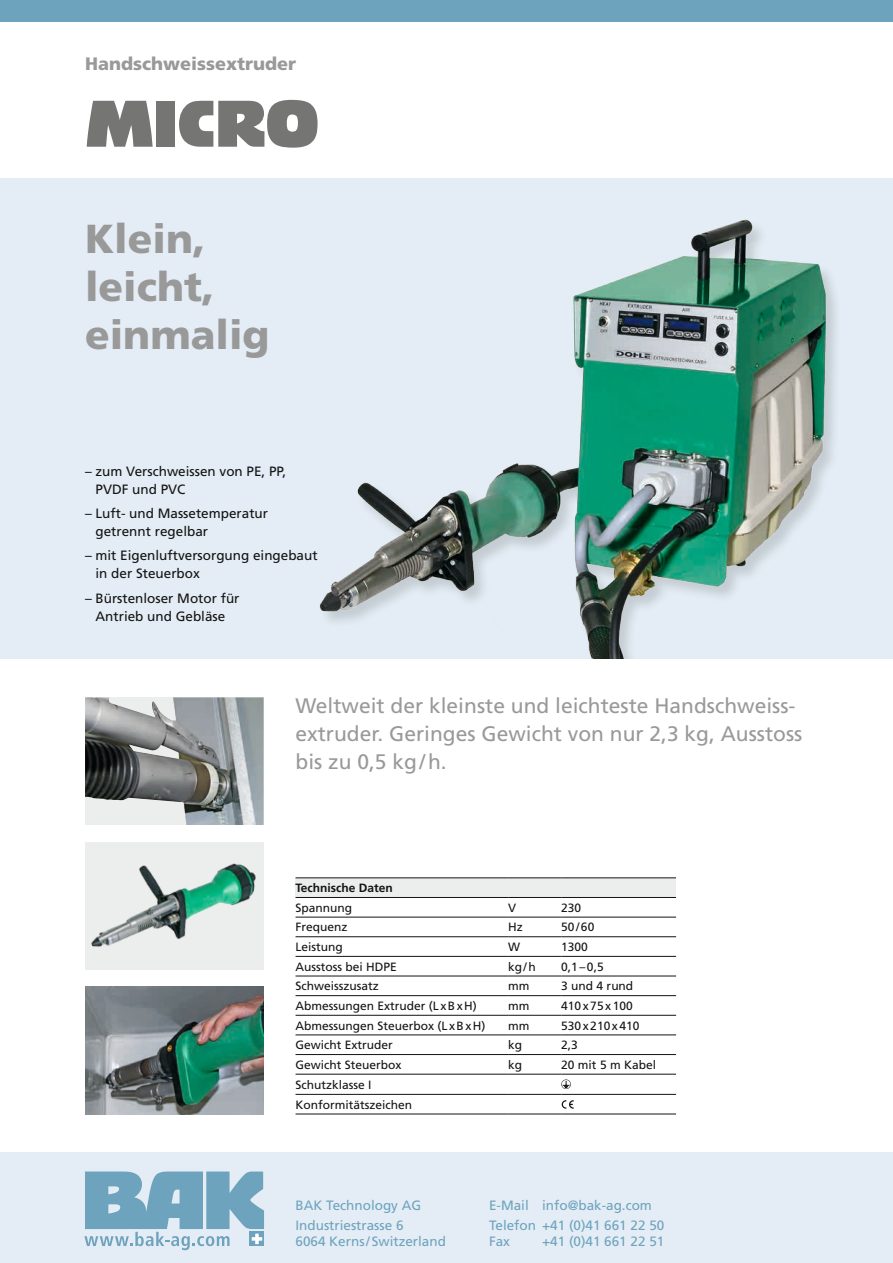
<style>
.page{position:relative;width:893px;height:1263px;background:#fff}
.page>*{position:absolute;margin:0;border:0;box-sizing:border-box;transform-origin:0 0}
.t1{font:64.5px "Bigband LT";letter-spacing:-.005em;color:#757574}
.t2{font:900 40.5px/48px "Frutiger LT";color:#999}
.t3{font:21px/28px "Frutiger LT";color:#999}
.t4{font:900 18px "Frutiger LT";color:#999}
.t5{font:13.5px/18px "Frutiger LT";color:#131413}
.t6{font:13.5px/20px "Frutiger LT";color:#6ea3be}
.t7{font:12px/20px "Frutiger LT";color:#131413}
.t8{font:700 12px "Frutiger LT";color:#131413}
</style>
<div class="page">
<div style="left:0;top:1152px;width:893px;height:111px;background:#e4edf5"></div>
<div style="left:0;top:179px;width:893px;height:480px;background:#e4edf5"></div>
<div style="left:0;top:0;width:893px;height:21px;background:#6ea3be"></div>
<svg style="left:84px;top:1171px;width:180px;height:79px"></svg>
<div style="left:296px;top:878px;width:380px;height:19px;background:#eceded"></div>
<hr style="left:296px;top:917px;width:212px;height:1px;background:#131413">
<hr style="left:508px;top:917px;width:53px;height:1px;background:#131413">
<hr style="left:561px;top:917px;width:115px;height:1px;background:#131413">
<hr style="left:296px;top:936px;width:212px;height:1px;background:#131413">
<hr style="left:508px;top:936px;width:53px;height:1px;background:#131413">
<hr style="left:561px;top:936px;width:115px;height:1px;background:#131413">
<hr style="left:296px;top:956px;width:212px;height:1px;background:#131413">
<hr style="left:508px;top:956px;width:53px;height:1px;background:#131413">
<hr style="left:561px;top:956px;width:115px;height:1px;background:#131413">
<hr style="left:296px;top:976px;width:212px;height:1px;background:#131413">
<hr style="left:508px;top:976px;width:53px;height:1px;background:#131413">
<hr style="left:561px;top:976px;width:115px;height:1px;background:#131413">
<hr style="left:296px;top:995px;width:212px;height:1px;background:#131413">
<hr style="left:508px;top:995px;width:53px;height:1px;background:#131413">
<hr style="left:561px;top:995px;width:115px;height:1px;background:#131413">
<hr style="left:296px;top:1015px;width:212px;height:1px;background:#131413">
<hr style="left:508px;top:1015px;width:53px;height:1px;background:#131413">
<hr style="left:561px;top:1015px;width:115px;height:1px;background:#131413">
<hr style="left:296px;top:1035px;width:212px;height:1px;background:#131413">
<hr style="left:508px;top:1035px;width:53px;height:1px;background:#131413">
<hr style="left:561px;top:1035px;width:115px;height:1px;background:#131413">
<hr style="left:296px;top:1054px;width:212px;height:1px;background:#131413">
<hr style="left:508px;top:1054px;width:53px;height:1px;background:#131413">
<hr style="left:561px;top:1054px;width:115px;height:1px;background:#131413">
<hr style="left:296px;top:1074px;width:212px;height:1px;background:#131413">
<hr style="left:508px;top:1074px;width:53px;height:1px;background:#131413">
<hr style="left:296px;top:1094px;width:212px;height:1px;background:#131413">
<hr style="left:508px;top:1094px;width:53px;height:1px;background:#131413">
<hr style="left:561px;top:1094px;width:115px;height:1px;background:#131413">
<hr style="left:296px;top:1114px;width:212px;height:1px;background:#131413">
<hr style="left:508px;top:1114px;width:53px;height:1px;background:#131413">
<hr style="left:561px;top:1074px;width:115px;height:1px;background:#131413">
<hr style="left:561px;top:1114px;width:115px;height:1px;background:#131413">
<hr style="left:296px;top:877px;width:212px;height:1px;background:#131413">
<hr style="left:508px;top:877px;width:53px;height:1px;background:#131413">
<hr style="left:561px;top:877px;width:115px;height:1px;background:#131413">
<hr style="left:296px;top:897px;width:212px;height:1px;background:#131413">
<hr style="left:508px;top:897px;width:53px;height:1px;background:#131413">
<hr style="left:561px;top:897px;width:115px;height:1px;background:#131413">
<svg style="left:561px;top:1079px;width:10px;height:10px"></svg>
<svg style="left:562px;top:1100px;width:12px;height:9px"></svg>
<img style="left:85px;top:697px;width:179px;height:128px">
<img style="left:85px;top:842px;width:179px;height:127px">
<img style="left:85px;top:986px;width:179px;height:128px">
<img style="left:319px;top:219px;width:517px;height:440px">
<h3 class="t4" style="left:85px;top:52px;width:213px">Handschweissextruder</h3>
<h1 class="t1" style="left:85px;top:88px;width:236px">MICRO</h1>
<h2 class="t2" style="left:85px;top:215px;width:186px">Klein, leicht, einmalig</h2>
<p class="t5" style="left:96px;top:462px;width:192px;text-indent:-11px">– zum Verschweissen von PE, PP,<br>PVDF und PVC</p>
<p class="t5" style="left:96px;top:504px;width:174px;text-indent:-11px">– Luft- und Massetemperatur getrennt regelbar</p>
<p class="t5" style="left:96px;top:547px;width:224px;text-indent:-11px">– mit Eigenluftversorgung eingebaut in der Steuerbox</p>
<p class="t5" style="left:85px;top:589px;width:156px;text-align:center">– Bürstenloser Motor für<br>Antrieb und Gebläse</p>
<h3 class="t3" style="left:296px;top:692px;width:508px">Weltweit der kleinste und leichteste Handschweiss&shy;extruder. Geringes Gewicht von nur 2,3 kg, Ausstoss bis zu 0,5 kg/h.</h3>
<p class="t8" style="left:296px;top:881px;width:99px">Technische Daten</p>
<p class="t7" style="left:296px;top:898px;width:58px">Spannung</p>
<p class="t7" style="left:508px;top:898px;width:10px">V</p>
<p class="t7" style="left:561px;top:898px;width:22px">230</p>
<p class="t7" style="left:296px;top:917px;width:54px">Frequenz</p>
<p class="t7" style="left:508px;top:917px;width:16px">Hz</p>
<p class="t7" style="left:561px;top:917px;width:35px">50/60</p>
<p class="t7" style="left:296px;top:937px;width:49px">Leistung</p>
<p class="t7" style="left:508px;top:937px;width:13px">W</p>
<p class="t7" style="left:561px;top:937px;width:28px">1300</p>
<p class="t7" style="left:296px;top:956px;width:103px">Ausstoss bei HDPE</p>
<p class="t7" style="left:508px;top:956px;width:29px">kg/h</p>
<p class="t7" style="left:561px;top:956px;width:44px">0,1–0,5</p>
<p class="t7" style="left:296px;top:976px;width:85px">Schweisszusatz</p>
<p class="t7" style="left:508px;top:976px;width:23px">mm</p>
<p class="t7" style="left:561px;top:976px;width:74px">3 und 4 rund</p>
<p class="t7" style="left:296px;top:996px;width:183px">Abmessungen Extruder (LxBxH)</p>
<p class="t7" style="left:508px;top:996px;width:23px">mm</p>
<p class="t7" style="left:561px;top:996px;width:73px">410x75x100</p>
<p class="t7" style="left:296px;top:1015px;width:192px">Abmessungen Steuerbox (LxBxH)</p>
<p class="t7" style="left:508px;top:1015px;width:23px">mm</p>
<p class="t7" style="left:561px;top:1015px;width:80px">530x210x410</p>
<p class="t7" style="left:296px;top:1035px;width:99px">Gewicht Extruder</p>
<p class="t7" style="left:508px;top:1035px;width:16px">kg</p>
<p class="t7" style="left:561px;top:1035px;width:18px">2,3</p>
<p class="t7" style="left:296px;top:1055px;width:108px">Gewicht Steuerbox</p>
<p class="t7" style="left:508px;top:1055px;width:16px">kg</p>
<p class="t7" style="left:561px;top:1055px;width:96px">20 mit 5 m Kabel</p>
<p class="t7" style="left:296px;top:1075px;width:118px">Schutzklasse I<br>Konformitätszeichen</p>
<p class="t6" style="left:296px;top:1195px;width:127px">BAK Technology AG<br>Industriestrasse 6</p>
<p class="t6" style="left:296px;top:1231px;width:152px">6064 Kerns/Switzerland</p>
<p class="t6" style="left:489px;top:1195px;width:177px">E-Mail info@bak-ag.com<br>Telefon +41 (0)41 661 22 50</p>
<p class="t6" style="left:489px;top:1231px;width:23px">Fax</p>
<p class="t6" style="left:542px;top:1231px;width:124px">+41 (0)41 661 22 51</p>
</div>
